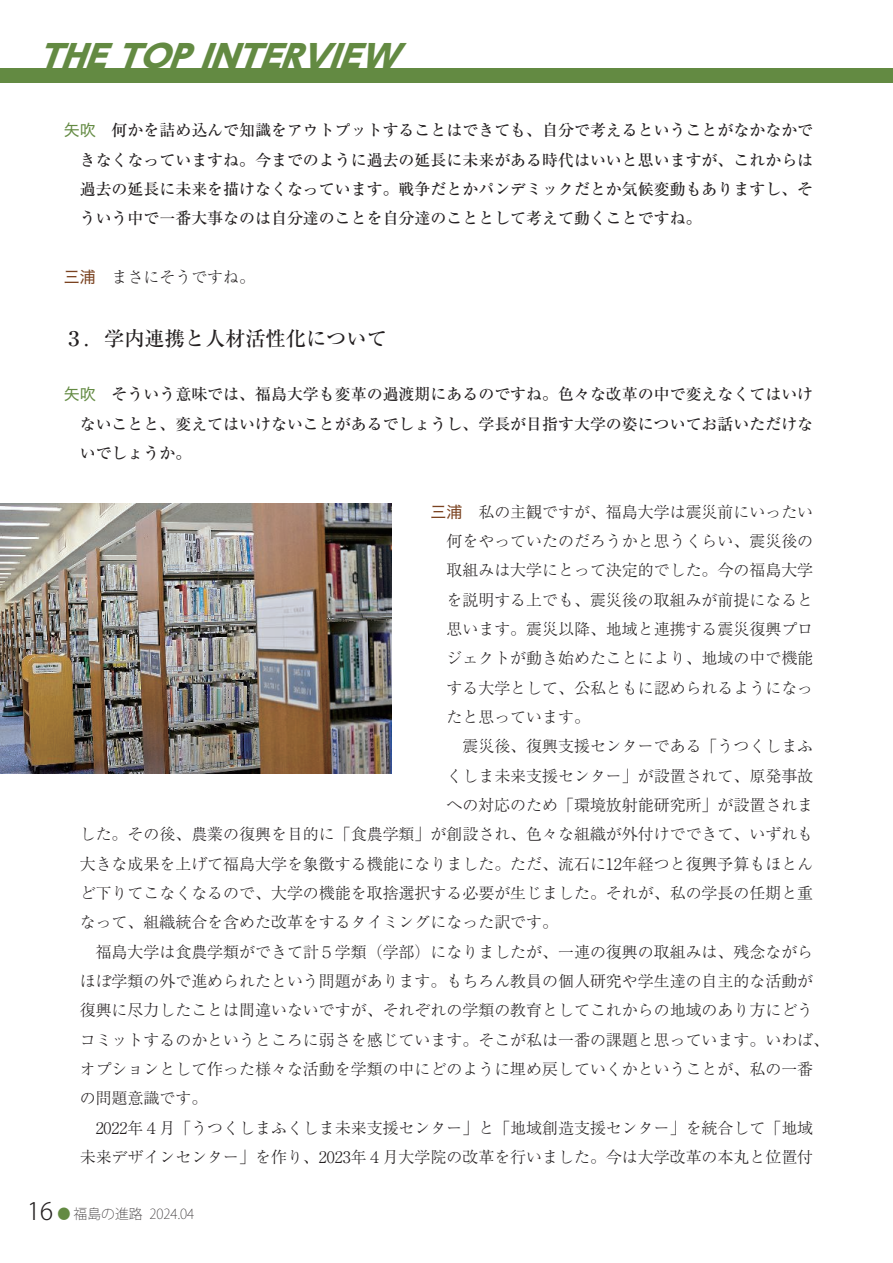
<style>
.page{position:relative;width:893px;height:1263px;background:#fff}
.page>*{position:absolute;margin:0;border:0;box-sizing:border-box;transform-origin:0 0}
.t1{font:italic 800 31.05px "UD Shin Go Pro";color:#638a42;scale:1.06 1}
.t2{font:500 20.25px "Ryumin Pr 6";color:#231f20}
.t3{font:300 15.9px "Ryumin Pr 6";color:#231f20}
.t4{font:500 15.9px/29.2px "Ryumin Pr 6";color:#231f20;text-align:justify}
.t5{font:200 13.8px "Koz Go Pro";color:#231f20}
.s1{font-family:"Hira Kaku Std W4";font-weight:400;color:#638a42}
.s2{font-family:"Hira Kaku Std W4";font-weight:400;color:#7a4220}
.s3{font-weight:300;font-size:23.85px}
.s4{color:#638a42}
</style>
<div class="page">
<div style="left:0;top:68px;width:893px;height:15px;background:#638a42"></div>
<img style="left:0;top:504px;width:392px;height:270px">
<h1 class="t1" style="left:38px;top:31px;width:358px">THETOPINTERVIEW</h1>
<p class="t4" style="left:80px;top:115px;width:735px;text-indent:-16px"><span class="s1">矢吹　</span>何かを詰め込んで知識をアウトプットすることはできても、自分で考えるということがなかなかできなくなっていますね。今までのように過去の延長に未来がある時代はいいと思いますが、これからは過去の延長に未来を描けなくなっています。戦争だとかパンデミックだとか気候変動もありますし、そういう中で一番大事なのは自分達のことを自分達のこととして考えて動くことですね。</p>
<p class="t3" style="left:64px;top:265px;width:193px"><span class="s2">三浦　</span>まさにそうですね。</p>
<p class="t2" style="left:64px;top:322px;width:325px">３．学内連携と人材活性化について</p>
<p class="t4" style="left:80px;top:379px;width:735px;text-indent:-16px"><span class="s1">矢吹　</span>そういう意味では、福島大学も変革の過渡期にあるのですね。色々な改革の中で変えなくてはいけないことと、変えてはいけないことがあるでしょうし、学長が目指す大学の姿についてお話いただけないでしょうか。</p>
<p class="t3" style="left:431px;top:499px;width:384px"><span class="s2">三浦　</span>私の主観ですが、福島大学は震災前にいったい</p>
<p class="t3" style="left:446px;top:529px;width:368px">何をやっていたのだろうかと思うくらい、震災後の</p>
<p class="t3" style="left:446px;top:558px;width:368px">取組みは大学にとって決定的でした。今の福島大学</p>
<p class="t3" style="left:446px;top:587px;width:368px">を説明する上でも、震災後の取組みが前提になると</p>
<p class="t3" style="left:446px;top:617px;width:368px">思います。震災以降、地域と連携する震災復興プロ</p>
<p class="t3" style="left:446px;top:646px;width:368px">ジェクトが動き始めたことにより、地域の中で機能</p>
<p class="t3" style="left:446px;top:675px;width:368px">する大学として、公私ともに認められるようになっ</p>
<p class="t3" style="left:446px;top:705px;width:145px">たと思っています。</p>
<p class="t3" style="left:431px;top:734px;width:384px">　　震災後、復興支援センターである「うつくしまふ</p>
<p class="t3" style="left:446px;top:763px;width:368px">くしま未来支援センター」が設置されて、原発事故</p>
<p class="t3" style="left:446px;top:793px;width:368px">への対応のため「環境放射能研究所」が設置されま</p>
<p class="t3" style="left:80px;top:822px;width:735px">した。その後、農業の復興を目的に「食農学類」が創設され、色々な組織が外付けでできて、いずれも</p>
<p class="t3" style="left:80px;top:851px;width:735px">大きな成果を上げて福島大学を象徴する機能になりました。ただ、流石に12年経つと復興予算もほとん</p>
<p class="t3" style="left:80px;top:880px;width:735px">ど下りてこなくなるので、大学の機能を取捨選択する必要が生じました。それが、私の学長の任期と重</p>
<p class="t3" style="left:80px;top:910px;width:480px">なって、組織統合を含めた改革をするタイミングになった訳です。</p>
<p class="t3" style="left:64px;top:939px;width:751px">　　福島大学は食農学類ができて計５学類（学部）になりましたが、一連の復興の取組みは、残念ながら</p>
<p class="t3" style="left:80px;top:968px;width:735px">ほぼ学類の外で進められたという問題があります。もちろん教員の個人研究や学生達の自主的な活動が</p>
<p class="t3" style="left:80px;top:998px;width:735px">復興に尽力したことは間違いないですが、それぞれの学類の教育としてこれからの地域のあり方にどう</p>
<p class="t3" style="left:80px;top:1027px;width:751px">コミットするのかというところに弱さを感じています。そこが私は一番の課題と思っています。いわば、</p>
<p class="t3" style="left:80px;top:1056px;width:735px">オプションとして作った様々な活動を学類の中にどのように埋め戻していくかということが、私の一番</p>
<p class="t3" style="left:80px;top:1086px;width:129px">の問題意識です。</p>
<p class="t3" style="left:64px;top:1115px;width:751px">　　2022年４月「うつくしまふくしま未来支援センター」と「地域創造支援センター」を統合して「地域</p>
<p class="t3" style="left:80px;top:1144px;width:735px">未来デザインセンター」を作り、2023年４月大学院の改革を行いました。今は大学改革の本丸と位置付</p>
<p class="t5" style="left:27px;top:1205px;width:168px"><span class="s3">16</span> <span class="s4">●</span> 福島の進路 2024.04</p>
</div>
